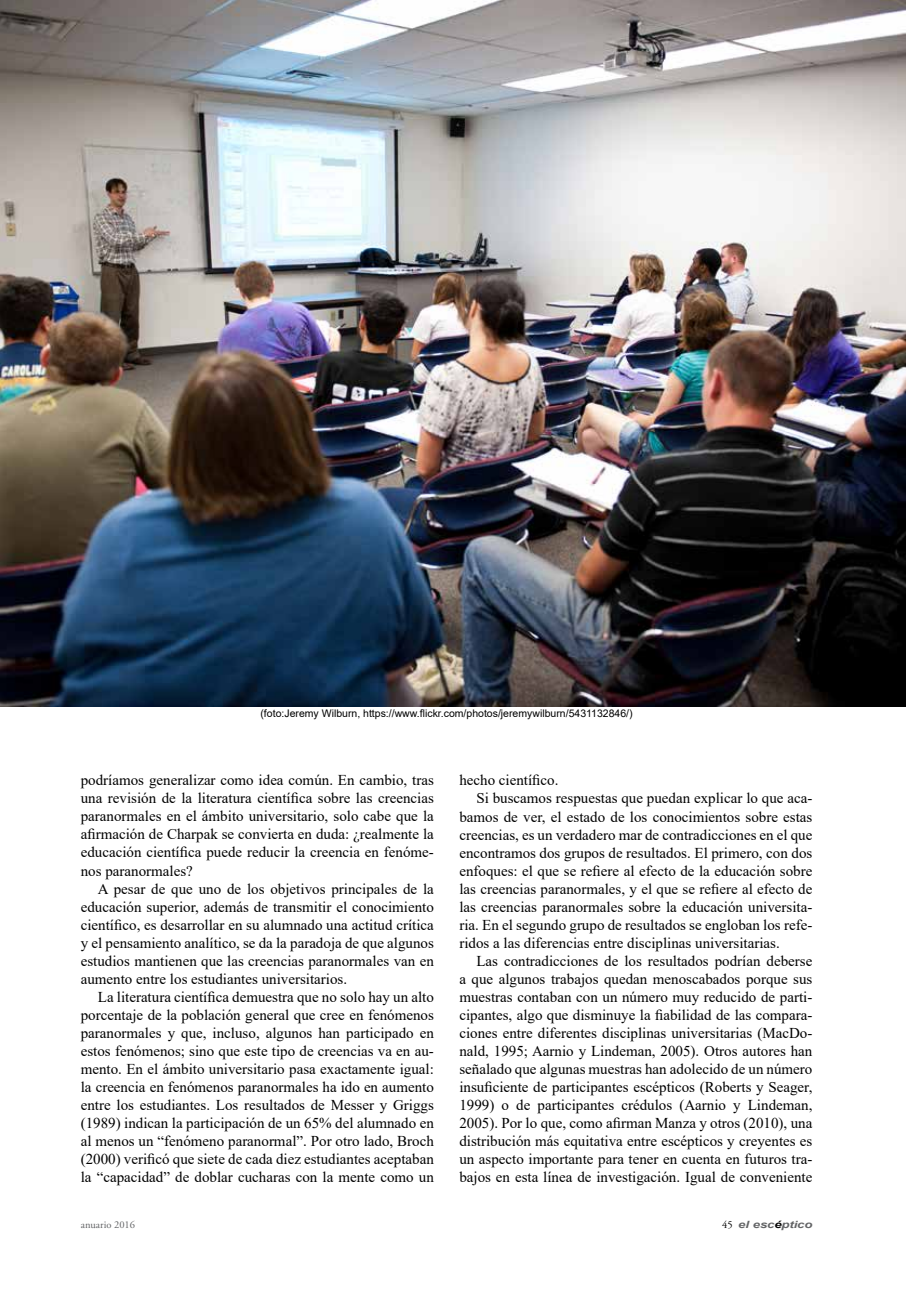
<style>
.page{position:relative;width:906px;height:1289px;background:#fff}
.page>*{position:absolute;margin:0;border:0;box-sizing:border-box;transform-origin:0 0}
.t1{font:15px/18px "Times New Roman";color:#000;text-align:justify}
.t2{font:10.5px "Arial";color:#000}
.t3{font:10.5px "Adobe Garamond Pro";color:#636466}
.t4{font:italic 700 10.05px "Arial";letter-spacing:-.01em;color:#636466;scale:1.32 1}
.s1{font-family:"Adobe Garamond Pro";font-weight:400;font-style:normal;font-size:10.5px;color:#000}
.s2{color:#000}
</style>
<div class="page">
<img style="left:0;top:0;width:906px;height:706px">
<p class="t2" style="left:260px;top:706px;width:374px">(foto:Jeremy Wilburn, https://www.flickr.com/photos/jeremywilburn/5431132846/)</p>
<p class="t1" style="left:81px;top:770px;width:354px">podríamos generalizar como idea común. En cambio, tras una revisión de la literatura científica sobre las creencias paranormales en el ámbito universitario, solo cabe que la afirmación de Charpak se convierta en duda: ¿realmente la educación científica puede reducir la creencia en fenóme&shy;nos paranormales?</p>
<p class="t1" style="left:81px;top:879px;width:354px;text-indent:17px">A pesar de que uno de los objetivos principales de la educación superior, además de transmitir el conocimiento científico, es desarrollar en su alumnado una actitud crítica y el pensamiento analítico, se da la paradoja de que algunos estudios mantienen que las creencias paranormales van en aumento entre los estudiantes universitarios.</p>
<p class="t1" style="left:81px;top:987px;width:354px;text-indent:17px">La literatura científica demuestra que no solo hay un alto porcentaje de la población general que cree en fenómenos paranormales y que, incluso, algunos han participado en estos fenómenos; sino que este tipo de creencias va en au&shy;mento. En el ámbito universitario pasa exactamente igual: la creencia en fenómenos paranormales ha ido en aumento entre los estudiantes. Los resultados de Messer y Griggs (1989) indican la participación de un 65% del alumnado en al menos un “fenómeno paranormal”. Por otro lado, Broch (2000) verificó que siete de cada diez estudiantes aceptaban la “capacidad” de doblar cucharas con la mente como un</p>
<p class="t1" style="left:459px;top:771px;width:101px">hecho científico.</p>
<p class="t1" style="left:476px;top:789px;width:337px">Si buscamos respuestas que puedan explicar lo que aca-</p>
<p class="t1" style="left:459px;top:807px;width:354px">bamos de ver, el estado de los conocimientos sobre estas</p>
<p class="t1" style="left:459px;top:825px;width:354px">creencias, es un verdadero mar de contradicciones en el que</p>
<p class="t1" style="left:459px;top:843px;width:354px">encontramos dos grupos de resultados. El primero, con dos</p>
<p class="t1" style="left:459px;top:861px;width:354px">enfoques: el que se refiere al efecto de la educación sobre</p>
<p class="t1" style="left:459px;top:879px;width:354px">las creencias paranormales, y el que se refiere al efecto de</p>
<p class="t1" style="left:459px;top:897px;width:354px">las creencias paranormales sobre la educación universita-</p>
<p class="t1" style="left:459px;top:915px;width:354px">ria. En el segundo grupo de resultados se engloban los refe-</p>
<p class="t1" style="left:459px;top:933px;width:322px">ridos a las diferencias entre disciplinas universitarias.</p>
<p class="t1" style="left:476px;top:951px;width:337px">Las contradicciones de los resultados podrían deberse</p>
<p class="t1" style="left:459px;top:969px;width:354px">a que algunos trabajos quedan menoscabados porque sus</p>
<p class="t1" style="left:459px;top:987px;width:354px">muestras contaban con un número muy reducido de parti-</p>
<p class="t1" style="left:459px;top:1005px;width:354px">cipantes, algo que disminuye la fiabilidad de las compara-</p>
<p class="t1" style="left:459px;top:1023px;width:354px">ciones entre diferentes disciplinas universitarias (MacDo-</p>
<p class="t1" style="left:459px;top:1041px;width:354px">nald, 1995; Aarnio y Lindeman, 2005). Otros autores han</p>
<p class="t1" style="left:459px;top:1059px;width:354px">señalado que algunas muestras han adolecido de un número</p>
<p class="t1" style="left:459px;top:1077px;width:354px">insuficiente de participantes escépticos (Roberts y Seager,</p>
<p class="t1" style="left:459px;top:1095px;width:354px">1999) o de participantes crédulos (Aarnio y Lindeman,</p>
<p class="t1" style="left:459px;top:1113px;width:354px">2005). Por lo que, como afirman Manza y otros (2010), una</p>
<p class="t1" style="left:459px;top:1131px;width:354px">distribución más equitativa entre escépticos y creyentes es</p>
<p class="t1" style="left:459px;top:1149px;width:354px">un aspecto importante para tener en cuenta en futuros tra-</p>
<p class="t1" style="left:459px;top:1167px;width:354px">bajos en esta línea de investigación. Igual de conveniente</p>
<p class="t3" style="left:81px;top:1217px;width:56px">anuario 2016</p>
<p class="t4" style="left:722px;top:1217px;width:70px"><span class="s1">45</span> el esc<span class="s2">é</span>ptico</p>
</div>
